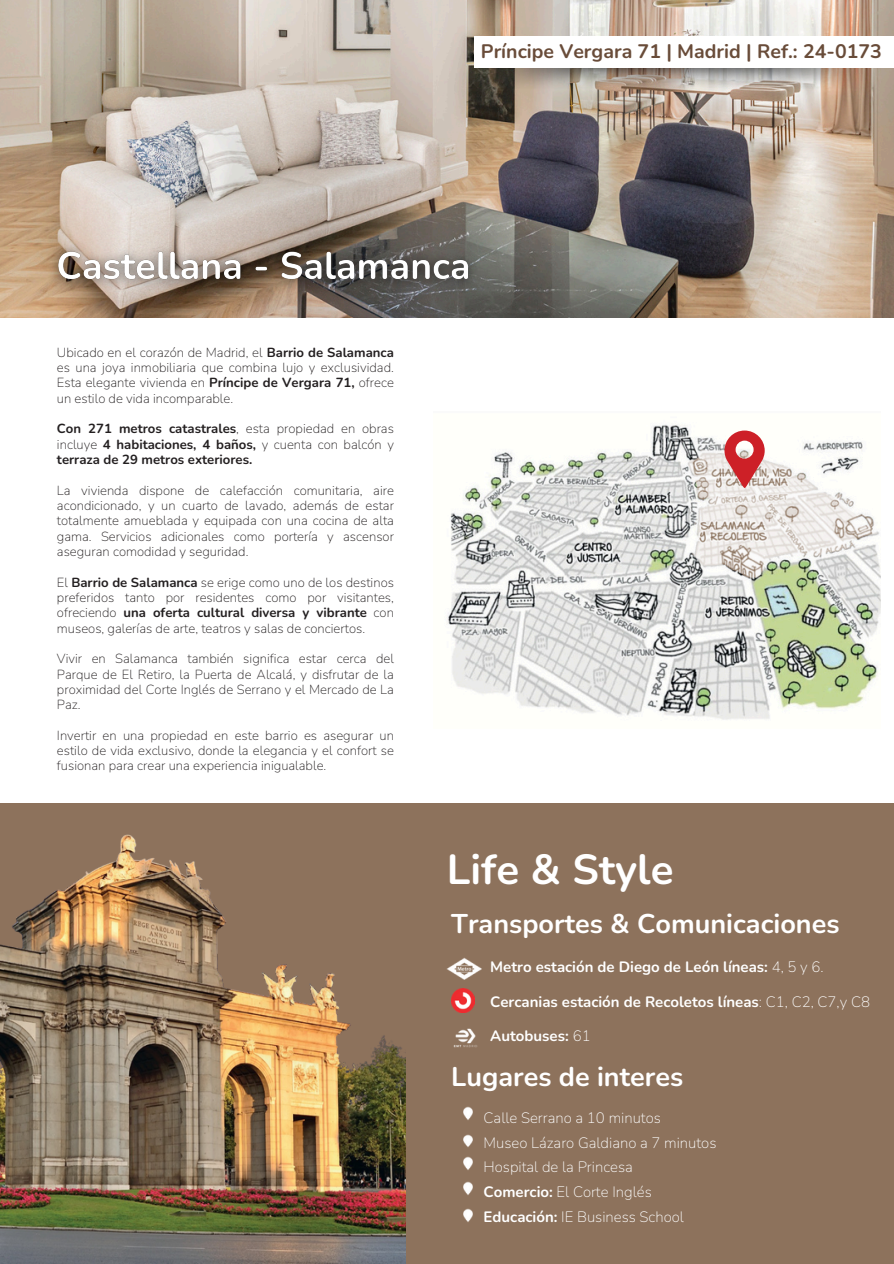
<style>
.page{position:relative;width:894px;height:1264px;background:#fff}
.page>*{position:absolute;margin:0;border:0;box-sizing:border-box;transform-origin:0 0}
.t1{font:700 42px "Nunito";color:#fff}
.t2{font:700 27px "Nunito";color:#fff}
.t3{font:700 19.5px "Nunito";color:#694c39}
.t4{font:200 15px/24.8px "Nunito";color:#fff}
.t5{font:700 15px "Nunito";color:#fff}
.t6{font:200 13.2px/15.3px "Nunito";color:#231f20;text-align:justify}
.t7{font:700 13.2px/15.3px "Nunito";color:#231f20;text-align:justify}
.s1{font-weight:700}
.s2{font-weight:200}
</style>
<div class="page">
<img style="left:0;top:0;width:893px;height:317px">
<div style="left:0;top:802px;width:893px;height:461px;background:#8d725c"></div>
<img style="left:0;top:802px;width:417px;height:78px">
<img style="left:0;top:880px;width:405px;height:383px">
<img style="left:451px;top:988px;width:23px;height:24px">
<img style="left:453px;top:1028px;width:25px;height:20px">
<img style="left:447px;top:957px;width:35px;height:23px">
<img style="left:463px;top:1106px;width:10px;height:14px">
<img style="left:463px;top:1156px;width:10px;height:14px">
<svg style="left:463px;top:1134px;width:10px;height:13px"></svg>
<img style="left:463px;top:1181px;width:10px;height:14px">
<img style="left:463px;top:1208px;width:10px;height:14px">
<img style="left:447px;top:450px;width:432px;height:270px">
<img style="left:628px;top:424px;width:251px;height:166px">
<svg style="left:724px;top:430px;width:40px;height:59px"></svg>
<div style="left:474px;top:37px;width:419px;height:31px;background:#fff"></div>
<img style="left:474px;top:68px;width:408px;height:20px">
<img style="left:41px;top:235px;width:445px;height:64px">
<p class="t3" style="left:481px;top:38px;width:402px">Príncipe Vergara 71 | Madrid | Ref.: 24-0173</p>
<p class="t6" style="left:57px;top:344px;width:338px">Ubicado en el corazón de Madrid, el <span class="s1">Barrio de Salamanca </span>es una joya inmobiliaria que combina lujo y exclusividad.<br>Esta elegante vivienda en <span class="s1">Príncipe de Vergara 71,</span> ofrece un estilo de vida incomparable.</p>
<h3 class="t7" style="left:57px;top:421px;width:338px">Con 271 metros catastrales<span class="s2">, esta propiedad en obras incluye</span> 4 habitaciones, 4 baños, <span class="s2">y cuenta con balcón y </span>terraza de 29 metros exteriores.</h3>
<p class="t6" style="left:57px;top:482px;width:338px">La vivienda dispone de calefacción comunitaria, aire acondicionado, y un cuarto de lavado, además de estar totalmente amueblada y equipada con una cocina de alta gama. Servicios adicionales como portería y ascensor aseguran comodidad y seguridad.</p>
<p class="t6" style="left:57px;top:574px;width:338px">El <span class="s1">Barrio de Salamanca</span> se erige como uno de los destinos preferidos tanto por residentes como por visitantes, ofreciendo <span class="s1">una oferta cultural diversa y vibrante</span> con museos, galerías de arte, teatros y salas de conciertos.</p>
<p class="t6" style="left:57px;top:651px;width:338px">Vivir en Salamanca también significa estar cerca del Parque de El Retiro, la Puerta de Alcalá, y disfrutar de la proximidad del Corte Inglés de Serrano y el Mercado de La Paz.</p>
<p class="t6" style="left:57px;top:727px;width:338px">Invertir en una propiedad en este barrio es asegurar un estilo de vida exclusivo, donde la elegancia y el confort se fusionan para crear una experiencia inigualable.</p>
<h5 class="t1" style="left:446px;top:841px;width:228px">Life &amp; Style</h5>
<p class="t2" style="left:451px;top:905px;width:390px">Transportes &amp; Comunicaciones</p>
<h1 class="t5" style="left:490px;top:956px;width:335px">Metro estación de Diego de León líneas: <span class="s2">4, 5 y 6.</span></h1>
<h1 class="t5" style="left:490px;top:991px;width:381px">Cercanias estación de Recoletos líneas<span class="s2">: C1, C2, C7,y C8</span></h1>
<h1 class="t5" style="left:490px;top:1026px;width:102px">Autobuses: <span class="s2">61</span></h1>
<p class="t2" style="left:451px;top:1058px;width:233px">Lugares de interes</p>
<h3 class="t4" style="left:483px;top:1105px;width:234px">Calle Serrano a 10 minutos<br>Museo Lázaro Galdiano a 7 minutos<br>Hospital de la Princesa<br><span class="s1">Comercio:</span> El Corte Inglés<br><span class="s1">Educación:</span> IE Business School</h3>
</div>
